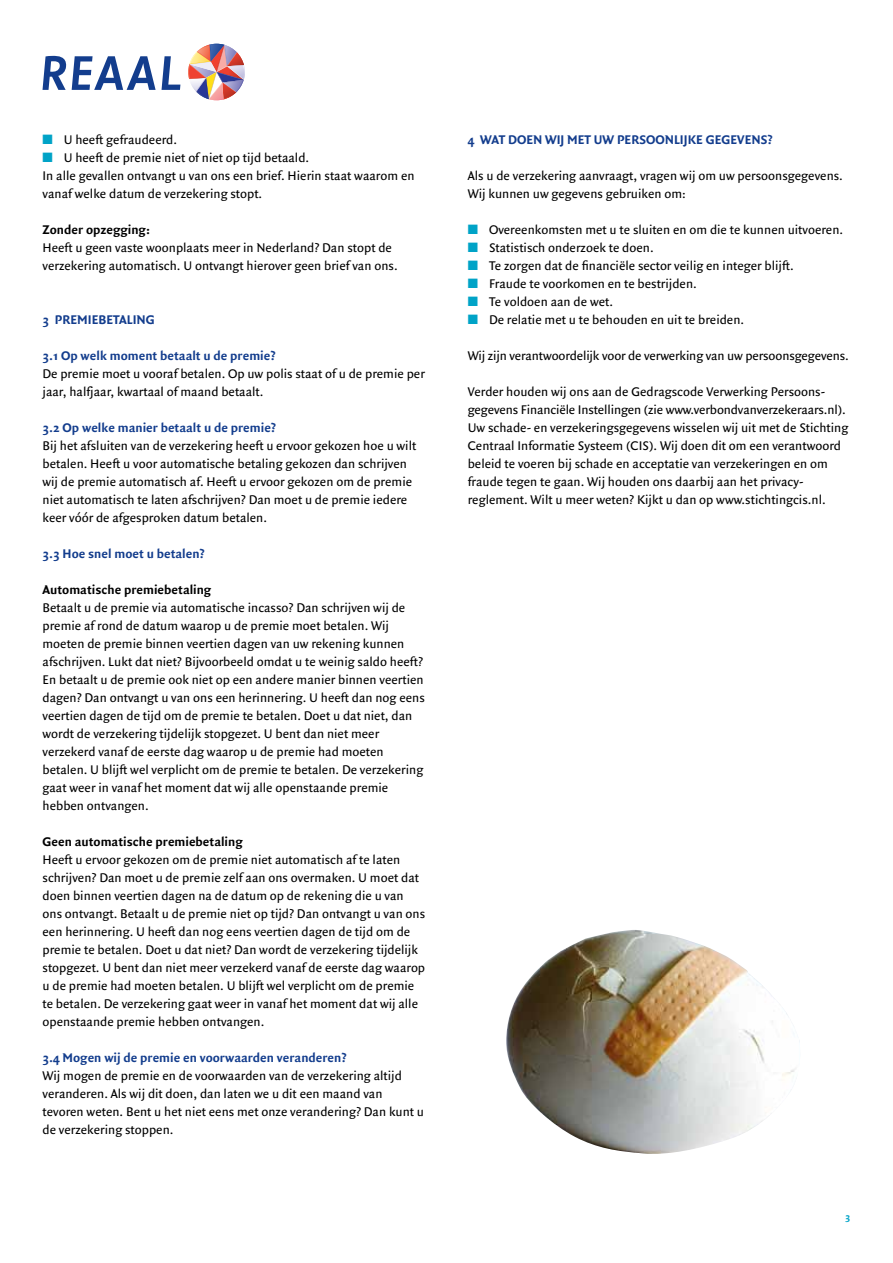
<style>
.page{position:relative;width:893px;height:1263px;background:#fff}
.page>*{position:absolute;margin:0;border:0;box-sizing:border-box;transform-origin:0 0}
.t1{font:13.5px/18px "Quadraat Sans";color:#000}
.t2{font:700 13.5px "Quadraat Sans";color:#133d8d}
.t3{font:700 13.5px "Quadraat Sans";color:#000}
.t4{font:10.5px "Quadraat Sans Bold Alt Num";color:#00a3c7}
.s1{color:#00a3c7}
</style>
<div class="page">
<svg style="left:43px;top:56px;width:113px;height:34px"></svg>
<svg style="left:162px;top:44px;width:83px;height:57px"></svg>
<img style="left:506px;top:930px;width:294px;height:224px">
<p class="t1" style="left:43px;top:131px;width:136px"><span class="s1">■</span> U heeft gefraudeerd.</p>
<p class="t1" style="left:43px;top:149px;width:374px"><span class="s1">■</span> U heeft de premie niet of niet op tijd betaald.<br>In alle gevallen ontvangt u van ons een brief. Hierin staat waarom en vanaf welke datum de verzekering stopt.</p>
<p class="t3" style="left:43px;top:222px;width:109px">Zonder opzegging:</p>
<p class="t1" style="left:43px;top:239px;width:357px">Heeft u geen vaste woonplaats meer in Nederland? Dan stopt de verzekering automatisch. U ontvangt hierover geen brief van ons.</p>
<p class="t2" style="left:43px;top:312px;width:104px">3 PREMIEBETALING</p>
<p class="t2" style="left:43px;top:348px;width:234px">3.1 Op welk moment betaalt u de premie?</p>
<p class="t1" style="left:43px;top:365px;width:384px">De premie moet u vooraf betalen. Op uw polis staat of u de premie per jaar, halfjaar, kwartaal of maand betaalt.</p>
<p class="t2" style="left:43px;top:420px;width:235px">3.2 Op welke manier betaalt u de premie?</p>
<p class="t1" style="left:43px;top:437px;width:375px">Bij het afsluiten van de verzekering heeft u ervoor gekozen hoe u wilt betalen. Heeft u voor automatische betaling gekozen dan schrijven wij de premie automatisch af. Heeft u ervoor gekozen om de premie niet automatisch te laten afschrijven? Dan moet u de premie iedere keer vóór de afgesproken datum betalen.</p>
<p class="t2" style="left:43px;top:546px;width:164px">3.3 Hoe snel moet u betalen?</p>
<p class="t3" style="left:43px;top:582px;width:170px">Automatische premiebetaling</p>
<p class="t1" style="left:43px;top:599px;width:384px">Betaalt u de premie via automatische incasso? Dan schrijven wij de premie af rond de datum waarop u de premie moet betalen. Wij moeten de premie binnen veertien dagen van uw rekening kunnen afschrijven. Lukt dat niet? Bijvoorbeeld omdat u te weinig saldo heeft?<br>En betaalt u de premie ook niet op een andere manier binnen veertien dagen? Dan ontvangt u van ons een herinnering. U heeft dan nog eens veertien dagen de tijd om de premie te betalen. Doet u dat niet, dan wordt de verzekering tijdelijk stopgezet. U bent dan niet meer verzekerd vanaf de eerste dag waarop u de premie had moeten betalen. U blijft wel verplicht om de premie te betalen. De verzekering gaat weer in vanaf het moment dat wij alle openstaande premie hebben ontvangen.</p>
<p class="t3" style="left:43px;top:834px;width:202px">Geen automatische premiebetaling</p>
<p class="t1" style="left:43px;top:851px;width:384px">Heeft u ervoor gekozen om de premie niet automatisch af te laten schrijven? Dan moet u de premie zelf aan ons overmaken. U moet dat doen binnen veertien dagen na de datum op de rekening die u van ons ontvangt. Betaalt u de premie niet op tijd? Dan ontvangt u van ons een herinnering. U heeft dan nog eens veertien dagen de tijd om de premie te betalen. Doet u dat niet? Dan wordt de verzekering tijdelijk stopgezet. U bent dan niet meer verzekerd vanaf de eerste dag waarop u de premie had moeten betalen. U blijft wel verplicht om de premie te betalen. De verzekering gaat weer in vanaf het moment dat wij alle openstaande premie hebben ontvangen.</p>
<p class="t2" style="left:43px;top:1050px;width:305px">3.4 Mogen wij de premie en voorwaarden veranderen?</p>
<p class="t1" style="left:43px;top:1067px;width:383px">Wij mogen de premie en de voorwaarden van de verzekering altijd veranderen. Als wij dit doen, dan laten we u dit een maand van tevoren weten. Bent u het niet eens met onze verandering? Dan kunt u de verzekering stoppen.</p>
<p class="t2" style="left:468px;top:132px;width:306px">4 WAT DOEN WIJ MET UW PERSOONLIJKE GEGEVENS?</p>
<p class="t1" style="left:468px;top:167px;width:377px">Als u de verzekering aanvraagt, vragen wij om uw persoonsgegevens.<br>Wij kunnen uw gegevens gebruiken om:</p>
<p class="t1" style="left:468px;top:221px;width:377px"><span class="s1">■</span> Overeenkomsten met u te sluiten en om die te kunnen uitvoeren.</p>
<p class="t1" style="left:468px;top:239px;width:187px"><span class="s1">■</span> Statistisch onderzoek te doen.</p>
<p class="t1" style="left:468px;top:257px;width:328px"><span class="s1">■</span> Te zorgen dat de financiële sector veilig en integer blijft.</p>
<p class="t1" style="left:468px;top:275px;width:231px"><span class="s1">■</span> Fraude te voorkomen en te bestrijden.</p>
<p class="t1" style="left:468px;top:293px;width:147px"><span class="s1">■</span> Te voldoen aan de wet.</p>
<p class="t1" style="left:468px;top:311px;width:278px"><span class="s1">■</span> De relatie met u te behouden en uit te breiden.</p>
<p class="t1" style="left:468px;top:347px;width:382px">Wij zijn verantwoordelijk voor de verwerking van uw persoonsgegevens.</p>
<p class="t1" style="left:468px;top:383px;width:382px">Verder houden wij ons aan de Gedragscode Verwerking Persoons&shy;gegevens Financiële Instellingen (zie www.verbondvanverzekeraars.nl).<br>Uw schade- en verzekeringsgegevens wisselen wij uit met de Stichting Centraal Informatie Systeem (CIS). Wij doen dit om een verantwoord beleid te voeren bij schade en acceptatie van verzekeringen en om fraude tegen te gaan. Wij houden ons daarbij aan het privacy&shy;reglement. Wilt u meer weten? Kijkt u dan op www.stichtingcis.nl.</p>
<p class="t4" style="left:845px;top:1213px;width:7px">3</p>
</div>
